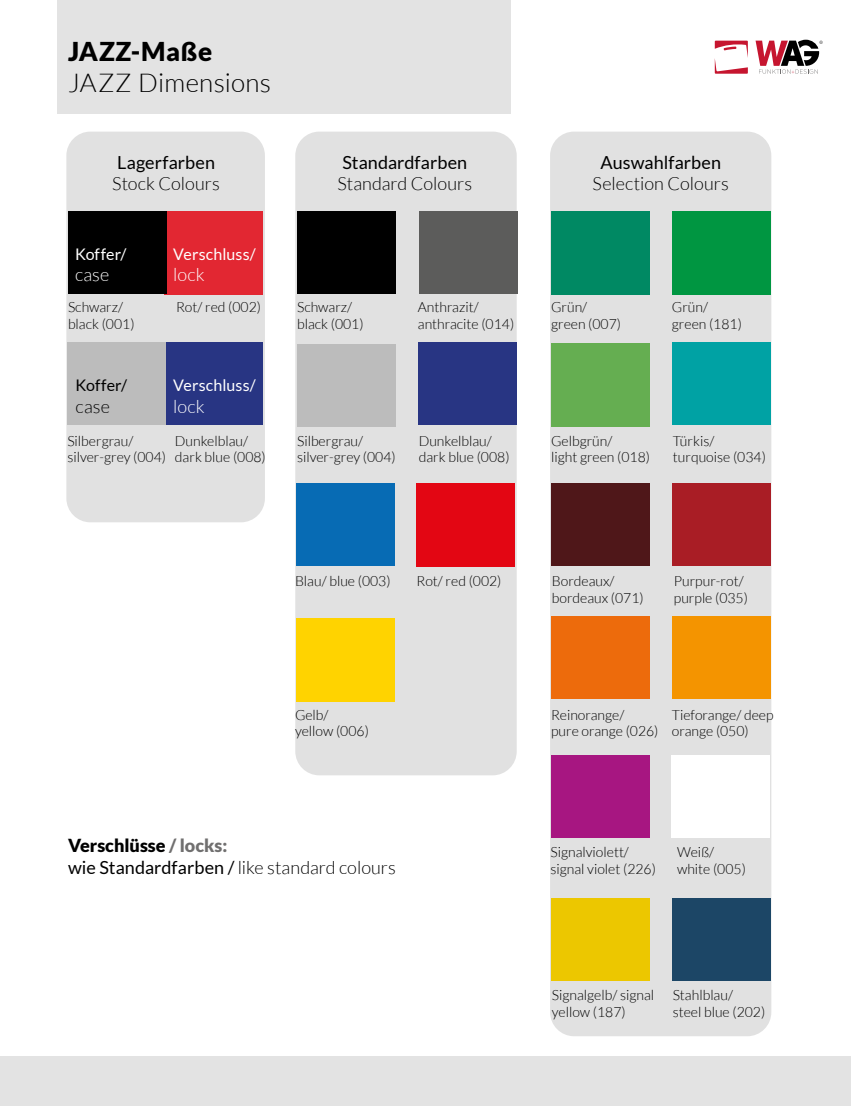
<style>
.page{position:relative;width:851px;height:1106px;background:#fff}
.page>*{position:absolute;margin:0;border:0;box-sizing:border-box;transform-origin:0 0}
.t1{font:300 26px "Lato";letter-spacing:.01em;color:#000}
.t2{font:900 26px "Lato";letter-spacing:.02em;color:#000}
.t3{font:300 18px/21.6px "Lato";color:#000}
.t4{font:18px "Lato";letter-spacing:.005em;color:#000}
.t5{font:300 18px "Lato";color:#fff}
.t6{font:16px "Lato";letter-spacing:.005em;color:#fff}
.t7{font:16px "Lato";letter-spacing:.005em;color:#000}
.t8{font:300 14px/16.8px "Lato";color:#000}
.s1{font-weight:900}
.s2{font-weight:900;color:#706f6f}
.s3{font-weight:400}
</style>
<div class="page">
<div style="left:0;top:1056px;width:850px;height:50px;background:#e3e3e3"></div>
<svg style="left:714px;top:41px;width:33px;height:33px"></svg>
<svg style="left:755px;top:40px;width:67px;height:34px"></svg>
<div style="left:57px;top:0;width:453px;height:113px;background:#e3e3e3"></div>
<div style="left:550px;top:132px;width:221px;height:904px;background:#e1e1e1;border-radius:24px"></div>
<div style="left:295px;top:132px;width:221px;height:643px;background:#e1e1e1;border-radius:24px"></div>
<div style="left:66px;top:132px;width:199px;height:390px;background:#e1e1e1;border-radius:24px"></div>
<div style="left:416px;top:483px;width:98px;height:83px;background:#e30613"></div>
<div style="left:296px;top:618px;width:98px;height:84px;background:#ffd300"></div>
<div style="left:296px;top:483px;width:98px;height:83px;background:#076bb4"></div>
<div style="left:297px;top:211px;width:98px;height:83px;background:#000"></div>
<div style="left:419px;top:211px;width:98px;height:83px;background:#5c5c5b"></div>
<div style="left:297px;top:344px;width:98px;height:82px;background:#bcbcbc"></div>
<div style="left:418px;top:342px;width:98px;height:83px;background:#283583"></div>
<div style="left:551px;top:211px;width:98px;height:84px;background:#008963"></div>
<div style="left:551px;top:483px;width:98px;height:83px;background:#4f1719"></div>
<div style="left:551px;top:755px;width:98px;height:83px;background:#a71681"></div>
<div style="left:672px;top:211px;width:98px;height:84px;background:#009641"></div>
<div style="left:672px;top:483px;width:98px;height:83px;background:#a91d25"></div>
<div style="left:671px;top:755px;width:98px;height:83px;background:#fff"></div>
<div style="left:551px;top:343px;width:98px;height:84px;background:#65ae51"></div>
<div style="left:672px;top:616px;width:98px;height:83px;background:#f49400"></div>
<div style="left:551px;top:898px;width:98px;height:82px;background:#ecc700"></div>
<div style="left:672px;top:342px;width:98px;height:83px;background:#00a2a4"></div>
<div style="left:551px;top:616px;width:98px;height:83px;background:#ed6b0c"></div>
<div style="left:672px;top:898px;width:98px;height:82px;background:#1c4666"></div>
<div style="left:165px;top:342px;width:98px;height:83px;background:#283583"></div>
<div style="left:165px;top:211px;width:98px;height:83px;background:#e22732"></div>
<div style="left:68px;top:211px;width:98px;height:83px;background:#000"></div>
<div style="left:67px;top:342px;width:98px;height:83px;background:#bcbcbc"></div>
<h1 class="t2" style="left:68px;top:36px;width:145px">JAZZ-Maße</h1>
<h1 class="t1" style="left:68px;top:69px;width:204px">JAZZ Dimensions</h1>
<p class="t4" style="left:117px;top:152px;width:99px">Lagerfarben</p>
<p class="t3" style="left:112px;top:173px;width:109px">Stock Colours</p>
<p class="t6" style="left:75px;top:245px;width:53px">Koffer/</p>
<p class="t5" style="left:75px;top:265px;width:36px">case</p>
<p class="t6" style="left:173px;top:245px;width:84px">Verschluss/</p>
<p class="t5" style="left:173px;top:265px;width:33px">lock</p>
<p class="t8" style="left:68px;top:299px;width:57px">Schwarz/</p>
<p class="t8" style="left:176px;top:299px;width:86px">Rot/ red (002)</p>
<p class="t8" style="left:68px;top:316px;width:68px">black (001)</p>
<p class="t7" style="left:76px;top:376px;width:53px">Koffer/</p>
<p class="t3" style="left:76px;top:395px;width:36px">case</p>
<p class="t6" style="left:173px;top:376px;width:84px">Verschluss/</p>
<p class="t5" style="left:173px;top:396px;width:33px">lock</p>
<p class="t8" style="left:67px;top:432px;width:100px">Silbergrau/ silver-grey (004)</p>
<p class="t8" style="left:175px;top:432px;width:92px">Dunkelblau/ dark blue (008)</p>
<p class="t4" style="left:342px;top:152px;width:126px">Standardfarben</p>
<p class="t3" style="left:337px;top:173px;width:136px">Standard Colours</p>
<p class="t8" style="left:297px;top:299px;width:68px">Schwarz/ black (001)</p>
<p class="t8" style="left:418px;top:299px;width:98px">Anthrazit/ anthracite (014)</p>
<p class="t8" style="left:297px;top:432px;width:100px">Silbergrau/ silver-grey (004)</p>
<p class="t8" style="left:418px;top:432px;width:92px">Dunkelblau/ dark blue (008)</p>
<p class="t4" style="left:600px;top:152px;width:122px">Auswahlfarben</p>
<p class="t3" style="left:592px;top:173px;width:138px">Selection Colours</p>
<p class="t8" style="left:551px;top:299px;width:71px">Grün/ green (007)</p>
<p class="t8" style="left:671px;top:299px;width:71px">Grün/ green (181)</p>
<p class="t8" style="left:551px;top:432px;width:100px">Gelbgrün/<br>light green (018)</p>
<p class="t8" style="left:672px;top:432px;width:94px">Türkis/ turquoise (034)</p>
<p class="t8" style="left:295px;top:572px;width:97px">Blau/ blue (003)</p>
<p class="t8" style="left:416px;top:572px;width:86px">Rot/ red (002)</p>
<p class="t8" style="left:295px;top:706px;width:75px">Gelb/ yellow (006)</p>
<p class="t3" style="left:68px;top:835px;width:329px"><span class="s1">Verschlüsse</span> <span class="s2">/ locks:<br></span><span class="s3">wie Standardfarben /</span> like standard colours</p>
<p class="t8" style="left:551px;top:572px;width:93px">Bordeaux/ bordeaux (071)</p>
<p class="t8" style="left:673px;top:572px;width:76px">Purpur-rot/ purple (035)</p>
<p class="t8" style="left:551px;top:706px;width:109px">Reinorange/<br>pure orange (026)</p>
<p class="t8" style="left:671px;top:706px;width:103px">Tieforange/ deep orange (050)</p>
<p class="t8" style="left:550px;top:844px;width:107px">Signalviolett/ signal violet (226)</p>
<p class="t8" style="left:677px;top:844px;width:70px">Weiß/ white (005)</p>
<p class="t8" style="left:551px;top:986px;width:104px">Signalgelb/ signal yellow (187)</p>
<p class="t8" style="left:672px;top:986px;width:94px">Stahlblau/<br>steel blue (202)</p>
</div>
